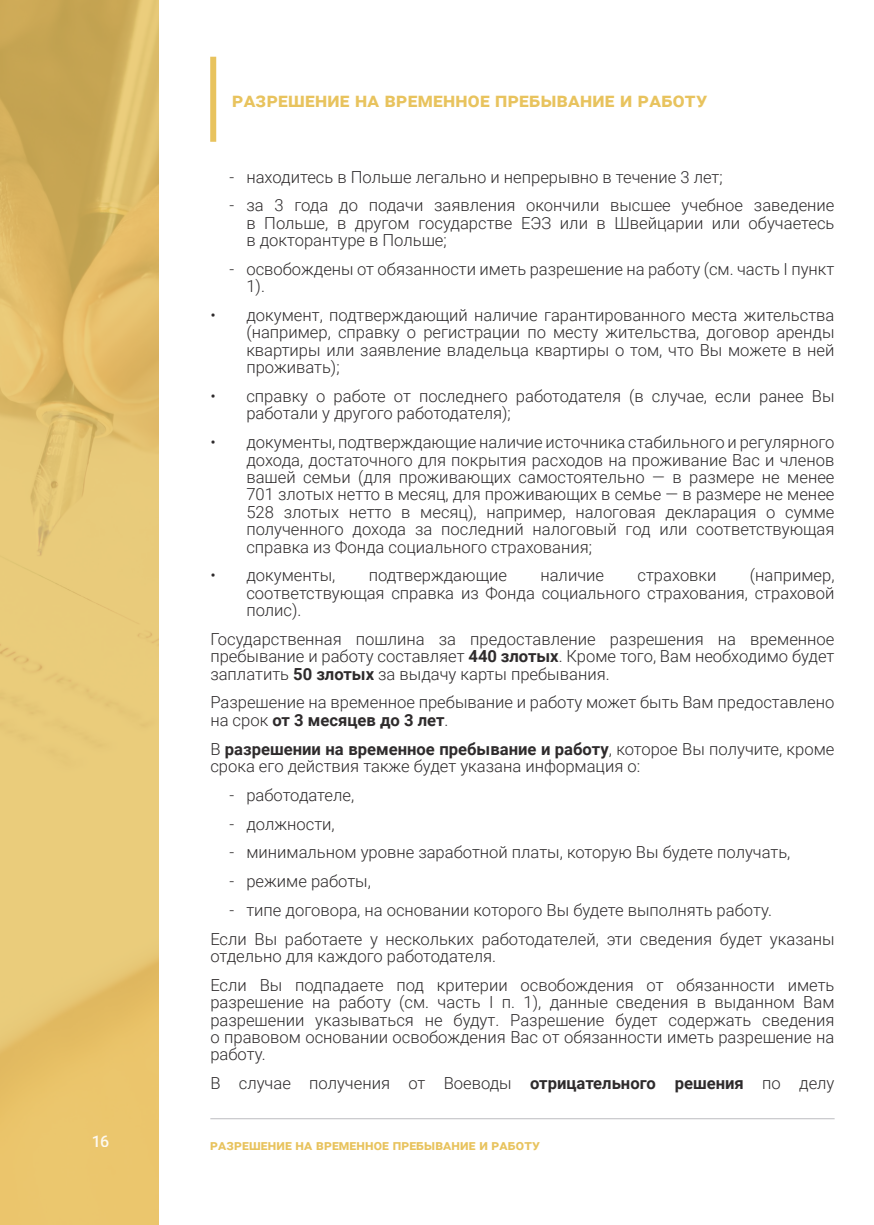
<style>
.page{position:relative;width:874px;height:1225px;background:#fff}
.page>*{position:absolute;margin:0;border:0;box-sizing:border-box;transform-origin:0 0}
.tytul_glowny_zolc{font:700 20px "Roboto";letter-spacing:.015em;color:#e8c35e}
.txt_main{font:300 16.6px/17.4px "Roboto";color:#2e2b2c;text-align:justify}
.t1{font:500 16px "Roboto";color:#fff}
.podpis_zolc{font:700 14px "Roboto";letter-spacing:.01em;color:#e8c35e}
.s1{font-weight:700}
</style>
<div class="page">
<hr style="left:210px;top:1118px;width:624px;height:1px;background:#bcbdc0">
<img style="left:0;top:0;width:158px;height:1225px">
<div style="left:210px;top:57px;width:6px;height:85px;background:#e8c35e"></div>
<p class="t1" style="left:91px;top:1129px;width:20px">16</p>
<p class="tytul_glowny_zolc" style="left:232px;top:86px;width:476px">разрешение на временное пребывание и работу</p>
<p class="txt_main" style="left:229px;top:167px;width:494px">- находитесь в Польше легально и непрерывно в течение 3 лет;</p>
<p class="txt_main" style="left:246px;top:196px;width:589px;text-indent:-17px">- за 3 года до подачи заявления окончили высшее учебное заведение в Польше, в другом государстве ЕЭЗ или в Швейцарии или обучаетесь в докторантуре в Польше;</p>
<p class="txt_main" style="left:246px;top:260px;width:589px;text-indent:-17px">- освобождены от обязанности иметь разрешение на работу (см. часть І пункт<br>1).</p>
<p class="txt_main" style="left:246px;top:306px;width:589px;text-indent:-36px">• документ, подтверждающий наличие гарантированного места жительства (например, справку о регистрации по месту жительства, договор аренды квартиры или заявление владельца квартиры о том, что Вы можете в ней проживать);</p>
<p class="txt_main" style="left:246px;top:387px;width:589px;text-indent:-36px">• справку о работе от последнего работодателя (в случае, если ранее Вы работали у другого работодателя);</p>
<p class="txt_main" style="left:246px;top:433px;width:589px;text-indent:-36px">• документы, подтверждающие наличие источника стабильного и регулярного дохода, достаточного для покрытия расходов на проживание Вас и членов вашей семьи (для проживающих самостоятельно — в размере не менее 701 злотых нетто в месяц, для проживающих в семье — в размере не менее 528 злотых нетто в месяц), например, налоговая декларация о сумме полученного дохода за последний налоговый год или соответствующая справка из Фонда социального страхования;</p>
<p class="txt_main" style="left:210px;top:566px;width:126px">• документы,</p>
<p class="txt_main" style="left:368px;top:566px;width:140px">подтверждающие</p>
<p class="txt_main" style="left:540px;top:566px;width:65px">наличие</p>
<p class="txt_main" style="left:637px;top:566px;width:80px">страховки</p>
<p class="txt_main" style="left:246px;top:566px;width:589px;text-indent:503px">(например, соответствующая справка из Фонда социального страхования, страховой полис).</p>
<p class="txt_main" style="left:210px;top:629px;width:625px">Государственная пошлина за предоставление разрешения на временное пребывание и работу составляет <span class="s1">440 злотых</span>. Кроме того, Вам необходимо будет заплатить <span class="s1">50 злотых</span> за выдачу карты пребывания.</p>
<p class="txt_main" style="left:210px;top:693px;width:625px">Разрешение на временное пребывание и работу может быть Вам предоставлено на срок <span class="s1">от 3 месяцев до 3 лет</span>.</p>
<p class="txt_main" style="left:210px;top:739px;width:625px">В <span class="s1">разрешении на временное пребывание и работу</span>, которое Вы получите, кроме срока его действия также будет указана информация о:</p>
<p class="txt_main" style="left:229px;top:785px;width:126px">- работодателе,</p>
<p class="txt_main" style="left:229px;top:814px;width:107px">- должности,</p>
<p class="txt_main" style="left:229px;top:843px;width:562px">- минимальном уровне заработной платы, которую Вы будете получать,</p>
<p class="txt_main" style="left:229px;top:872px;width:143px">- режиме работы,</p>
<p class="txt_main" style="left:229px;top:900px;width:544px">- типе договора, на основании которого Вы будете выполнять работу.</p>
<p class="txt_main" style="left:210px;top:929px;width:625px">Если Вы работаете у нескольких работодателей, эти сведения будет указаны отдельно для каждого работодателя.</p>
<p class="txt_main" style="left:210px;top:975px;width:625px">Если Вы подпадаете под критерии освобождения от обязанности иметь разрешение на работу (см. часть І п. 1), данные сведения в выданном Вам разрешении указываться не будут. Разрешение будет содержать сведения о правовом основании освобождения Вас от обязанности иметь разрешение на работу.</p>
<p class="txt_main" style="left:210px;top:1073px;width:625px">В случае получения от Воеводы <span class="s1">отрицательного решения</span> по делу</p>
<p class="podpis_zolc" style="left:210px;top:1135px;width:331px">разрешение на временное пребывание и работу</p>
</div>
